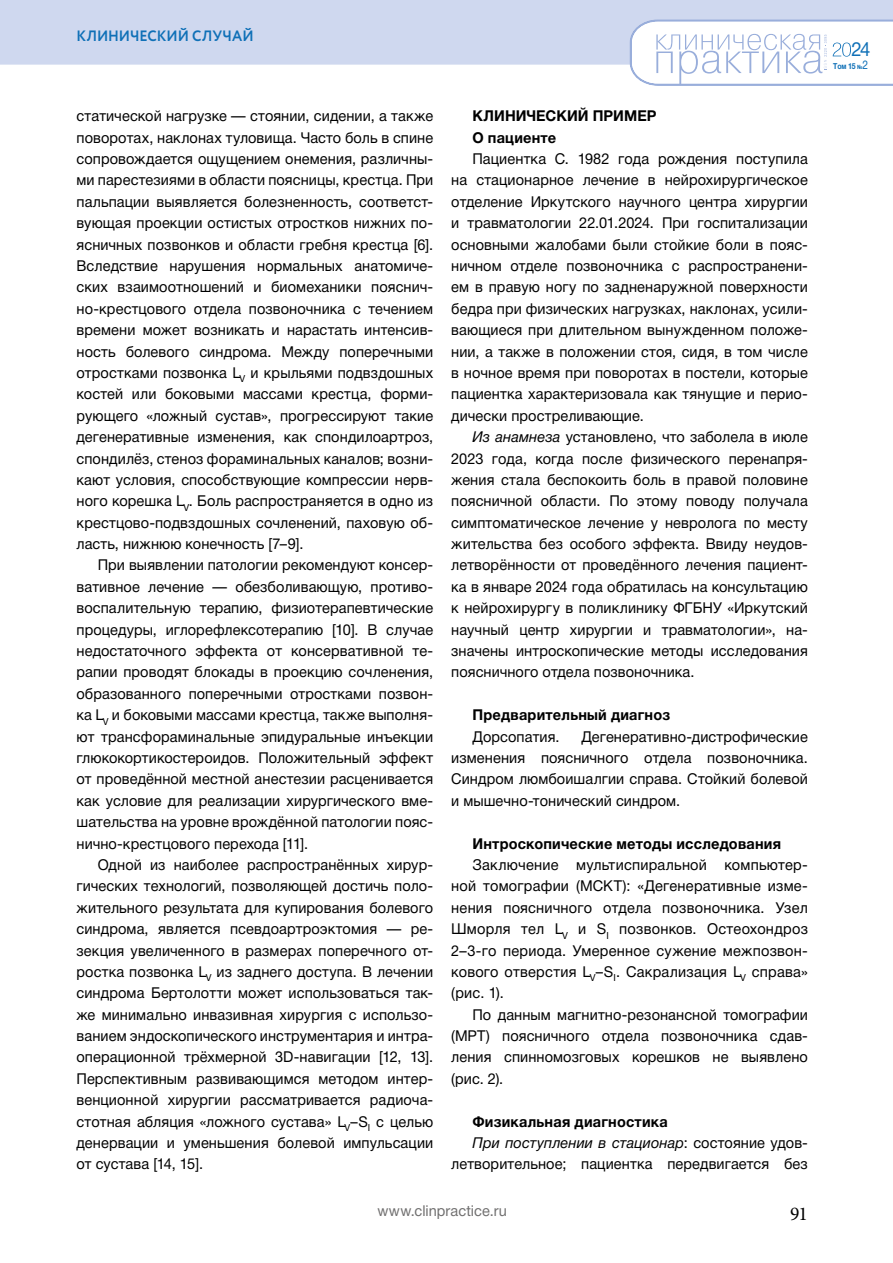
<style>
.page{position:relative;width:893px;height:1263px;background:#fff}
.page>*{position:absolute;margin:0;border:0;box-sizing:border-box;transform-origin:0 0}
.t1{font:19.5px "Minion Pro";color:#000}
.t2{font:19.5px "Helvetica Neue Cyr";color:#0f70b7;scale:.95 1}
.Body_Text{font:15px/21.5px "Helvetica Neue Cyr";letter-spacing:.005em;color:#000;text-align:justify}
.Header_02{font:700 15px "Helvetica Neue Cyr";letter-spacing:.015em;color:#000}
.t3{font:15px "Helvetica Neue Cyr";letter-spacing:.005em;color:#706f6f}
.t4{font:700 15px "Circe";letter-spacing:.005em;color:#0f70b7;scale:.95 1}
.Header_01{font:700 15px "Helvetica Neue Cyr";letter-spacing:.005em;color:#000}
.t5{font:700 8.25px "Helvetica Neue Cyr";color:#0f70b7;scale:.85 1}
.s1{font-style:italic}
.s2{font-size:6px}
.s3{font-weight:400;font-size:12px}
</style>
<div class="page">
<div style="left:0;top:0;width:893px;height:65px;background:#cfd8ef"></div>
<svg style="left:629px;top:19px;width:264px;height:67px"></svg>
<p class="t4" style="left:77px;top:26px;width:188px">КЛИНИЧЕСКИЙ СЛУЧАЙ</p>
<p class="Body_Text" style="left:77px;top:105px;width:358px">статической нагрузке — стоянии, сидении, а также поворотах, наклонах туловища. Часто боль в спине сопровождается ощущением онемения, различны&shy;ми парестезиями в области поясницы, крестца. При пальпации выявляется болезненность, соответст&shy;вующая проекции остистых отростков нижних по&shy;ясничных позвонков и области гребня крестца [6].<br>Вследствие нарушения нормальных анатомиче&shy;ских взаимоотношений и биомеханики пояснич&shy;но-крестцового отдела позвоночника с течением времени может возникать и нарастать интенсив&shy;ность болевого синдрома. Между поперечными отростками позвонка L<sub>V</sub> и крыльями подвздошных костей или боковыми массами крестца, форми&shy;рующего «ложный сустав», прогрессируют такие дегенеративные изменения, как спондилоартроз, спондилёз, стеноз фораминальных каналов; возни&shy;кают условия, способствующие компрессии нерв&shy;ного корешка L<sub>V</sub>. Боль распространяется в одно из крестцово-подвздошных сочленений, паховую об&shy;ласть, нижнюю конечность [7–9].</p>
<p class="Body_Text" style="left:77px;top:555px;width:358px;text-indent:21px">При выявлении патологии рекомендуют консер&shy;вативное лечение — обезболивающую, противо&shy;воспалительную терапию, физиотерапевтические процедуры, иглорефлексотерапию [10]. В случае недостаточного эффекта от консервативной те&shy;рапии проводят блокады в проекцию сочленения, образованного поперечными отростками позвон&shy;ка L<sub>V</sub> и боковыми массами крестца, также выполня&shy;ют трансфораминальные эпидуральные инъекции глюкокортикостероидов. Положительный эффект от проведённой местной анестезии расценивается как условие для реализации хирургического вме&shy;шательства на уровне врождённой патологии пояс&shy;нично-крестцового перехода [11].</p>
<p class="Body_Text" style="left:77px;top:854px;width:358px;text-indent:21px">Одной из наиболее распространённых хирур&shy;гических технологий, позволяющей достичь поло&shy;жительного результата для купирования болевого синдрома, является псевдоартроэктомия — ре&shy;зекция увеличенного в размерах поперечного от&shy;ростка позвонка L<sub>V</sub> из заднего доступа. В лечении синдрома Бертолотти может использоваться так&shy;же минимально инвазивная хирургия с использо&shy;ванием эндоскопического инструментария и интра&shy;операционной трёхмерной 3D-навигации [12, 13].<br>Перспективным развивающимся методом интер&shy;венционной хирургии рассматривается радиоча&shy;стотная абляция «ложного сустава» L<sub>V</sub>–S<sub>I</sub> с целью денервации и уменьшения болевой импульсации от сустава [14, 15].</p>
<h3 class="Header_01" style="left:472px;top:108px;width:186px">КЛИНИЧЕСКИЙ ПРИМЕР</h3>
<h4 class="Header_02" style="left:472px;top:129px;width:85px">О пациенте</h4>
<p class="Body_Text" style="left:451px;top:148px;width:358px;text-indent:21px">Пациентка С. 1982 года рождения поступила на стационарное лечение в нейрохирургическое отделение Иркутского научного центра хирургии и травматологии 22.01.2024. При госпитализации основными жалобами были стойкие боли в пояс&shy;ничном отделе позвоночника с распространени&shy;ем в правую ногу по задненаружной поверхности бедра при физических нагрузках, наклонах, усили&shy;вающиеся при длительном вынужденном положе&shy;нии, а также в положении стоя, сидя, в том числе в ночное время при поворотах в постели, которые пациентка характеризовала как тянущие и перио&shy;дически простреливающие.</p>
<p class="Body_Text" style="left:451px;top:426px;width:358px;text-indent:21px"><span class="s1">Из анамнеза</span> установлено, что заболела в июле 2023 года, когда после физического перенапря&shy;жения стала беспокоить боль в правой половине поясничной области. По этому поводу получала симптоматическое лечение у невролога по месту жительства без особого эффекта. Ввиду неудов&shy;летворённости от проведённого лечения пациент&shy;ка в январе 2024 года обратилась на консультацию к нейрохирургу в поликлинику ФГБНУ «Иркутский научный центр хирургии и травматологии», на&shy;значены интроскопические методы исследования поясничного отдела позвоночника.</p>
<h4 class="Header_02" style="left:472px;top:707px;width:199px">Предварительный диагноз</h4>
<p class="Body_Text" style="left:472px;top:726px;width:89px">Дорсопатия.</p>
<p class="Body_Text" style="left:451px;top:726px;width:358px;text-indent:130px">Дегенеративно-дистрофические изменения поясничного отдела позвоночника.<br>Синдром люмбоишалгии справа. Стойкий болевой и мышечно-тонический синдром.</p>
<h4 class="Header_02" style="left:472px;top:835px;width:310px">Интроскопические методы исследования</h4>
<p class="Body_Text" style="left:451px;top:854px;width:358px;text-indent:21px">Заключение мультиспиральной компьютер&shy;ной томографии (МСКТ): «Дегенеративные изме&shy;нения поясничного отдела позвоночника. Узел Шморля тел L<sub>V</sub> и S<sub>I</sub> позвонков. Остеохондроз 2–3-го периода. Умеренное сужение межпозвон&shy;кового отверстия L<sub>V</sub>–S<sub>I</sub>. Сакрализация L<sub>V</sub> справа» (рис. 1).</p>
<p class="Body_Text" style="left:451px;top:1004px;width:358px;text-indent:21px">По данным магнитно-резонансной томографии (МРТ) поясничного отдела позвоночника сдав&shy;ления спинномозговых корешков не выявлено (рис. 2).</p>
<h4 class="Header_02" style="left:472px;top:1113px;width:197px">Физикальная диагностика</h4>
<p class="Body_Text" style="left:451px;top:1132px;width:358px;text-align:right"><span class="s1">При поступлении в стационар</span>: состояние удов&shy;летворительное; пациентка передвигается без</p>
<p class="t3" style="left:377px;top:1203px;width:131px">www.clinpractice.ru</p>
<h1 class="t1" style="left:790px;top:1200px;width:19px">91</h1>
<h1 class="t2" style="left:851px;top:39px;width:22px">24</h1>
<p class="t5" style="left:833px;top:61px;width:43px">Том 15 <span class="s2">№</span><span class="s3">2</span></p>
</div>
